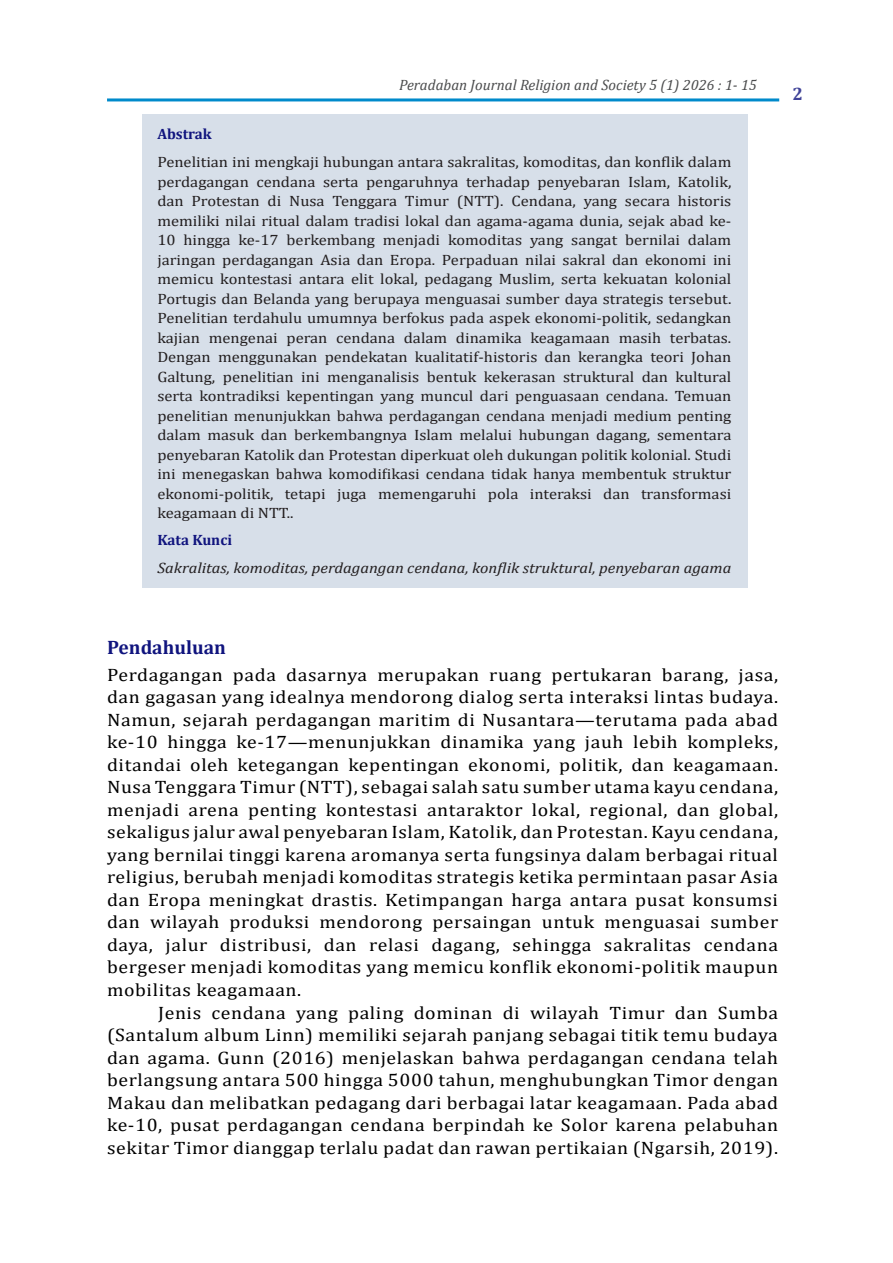
<style>
.page{position:relative;width:893px;height:1263px;background:#fff}
.page>*{position:absolute;margin:0;border:0;box-sizing:border-box;transform-origin:0 0}
.SUB_BAB_1{font:700 19.5px "Cambria";color:#10147e}
.isi_awal{font:18px/22.5px "Cambria";letter-spacing:.03em;color:#000;text-align:justify;scale:1.1 1}
.isi{font:18px/22.5px "Cambria";letter-spacing:.03em;color:#000;text-align:justify;scale:1.1 1}
.t1{font:700 18px "Cambria";color:#404398}
.abstrak{font:15px/19.5px "Cambria";color:#231f20;text-align:justify;scale:1.1 1}
.abstrak-2{font:italic 15px "Cambria";color:#231f20;scale:1.1 1}
.t2{font:italic 15px "Cambria";color:#4b4c4d}
.Judul_Abstrak{font:700 15px "Cambria";color:#10147e}
</style>
<div class="page">
<hr style="left:107px;top:98px;width:672px;height:3px;background:#008acb">
<div style="left:142px;top:115px;width:606px;height:473px;background:#d7dfe9"></div>
<p class="t2" style="left:399px;top:74px;width:359px">Peradaban Journal Religion and Society 5 (1) 2026 : 1- 15</p>
<p class="Judul_Abstrak" style="left:157px;top:124px;width:56px">Abstrak</p>
<p class="abstrak" style="left:157px;top:152px;width:523px">Penelitian ini mengkaji hubungan antara sakralitas, komoditas, dan konflik dalam perdagangan cendana serta pengaruhnya terhadap penyebaran Islam, Katolik, dan Protestan di Nusa Tenggara Timur (NTT). Cendana, yang secara historis memiliki nilai ritual dalam tradisi lokal dan agama-agama dunia, sejak abad ke-10 hingga ke-17 berkembang menjadi komoditas yang sangat bernilai dalam jaringan perdagangan Asia dan Eropa. Perpaduan nilai sakral dan ekonomi ini memicu kontestasi antara elit lokal, pedagang Muslim, serta kekuatan kolonial Portugis dan Belanda yang berupaya menguasai sumber daya strategis tersebut.<br>Penelitian terdahulu umumnya berfokus pada aspek ekonomi-politik, sedangkan kajian mengenai peran cendana dalam dinamika keagamaan masih terbatas.<br>Dengan menggunakan pendekatan kualitatif-historis dan kerangka teori Johan Galtung, penelitian ini menganalisis bentuk kekerasan struktural dan kultural serta kontradiksi kepentingan yang muncul dari penguasaan cendana. Temuan penelitian menunjukkan bahwa perdagangan cendana menjadi medium penting dalam masuk dan berkembangnya Islam melalui hubungan dagang, sementara penyebaran Katolik dan Protestan diperkuat oleh dukungan politik kolonial. Studi ini menegaskan bahwa komodifikasi cendana tidak hanya membentuk struktur ekonomi-politik, tetapi juga memengaruhi pola interaksi dan transformasi keagamaan di NTT..</p>
<p class="Judul_Abstrak" style="left:157px;top:529px;width:76px">Kata Kunci</p>
<p class="abstrak-2" style="left:157px;top:557px;width:523px">Sakralitas, komoditas, perdagangan cendana, konflik struktural, penyebaran agama</p>
<p class="t1" style="left:792px;top:81px;width:12px">2</p>
<p class="SUB_BAB_1" style="left:107px;top:634px;width:120px">Pendahuluan</p>
<p class="isi_awal" style="left:107px;top:663px;width:612px">Perdagangan pada dasarnya merupakan ruang pertukaran barang, jasa, dan gagasan yang idealnya mendorong dialog serta interaksi lintas budaya.<br>Namun, sejarah perdagangan maritim di Nusantara—terutama pada abad ke-10 hingga ke-17—menunjukkan dinamika yang jauh lebih kompleks, ditandai oleh ketegangan kepentingan ekonomi, politik, dan keagamaan.<br>Nusa Tenggara Timur (NTT), sebagai salah satu sumber utama kayu cendana, menjadi arena penting kontestasi antaraktor lokal, regional, dan global, sekaligus jalur awal penyebaran Islam, Katolik, dan Protestan. Kayu cendana, yang bernilai tinggi karena aromanya serta fungsinya dalam berbagai ritual religius, berubah menjadi komoditas strategis ketika permintaan pasar Asia dan Eropa meningkat drastis. Ketimpangan harga antara pusat konsumsi dan wilayah produksi mendorong persaingan untuk menguasai sumber daya, jalur distribusi, dan relasi dagang, sehingga sakralitas cendana bergeser menjadi komoditas yang memicu konflik ekonomi-politik maupun mobilitas keagamaan.</p>
<p class="isi" style="left:107px;top:1001px;width:612px;text-indent:51px">Jenis cendana yang paling dominan di wilayah Timur dan Sumba (Santalum album Linn) memiliki sejarah panjang sebagai titik temu budaya dan agama. Gunn (2016) menjelaskan bahwa perdagangan cendana telah berlangsung antara 500 hingga 5000 tahun, menghubungkan Timor dengan Makau dan melibatkan pedagang dari berbagai latar keagamaan. Pada abad ke-10, pusat perdagangan cendana berpindah ke Solor karena pelabuhan sekitar Timor dianggap terlalu padat dan rawan pertikaian (Ngarsih, 2019).</p>
</div>
